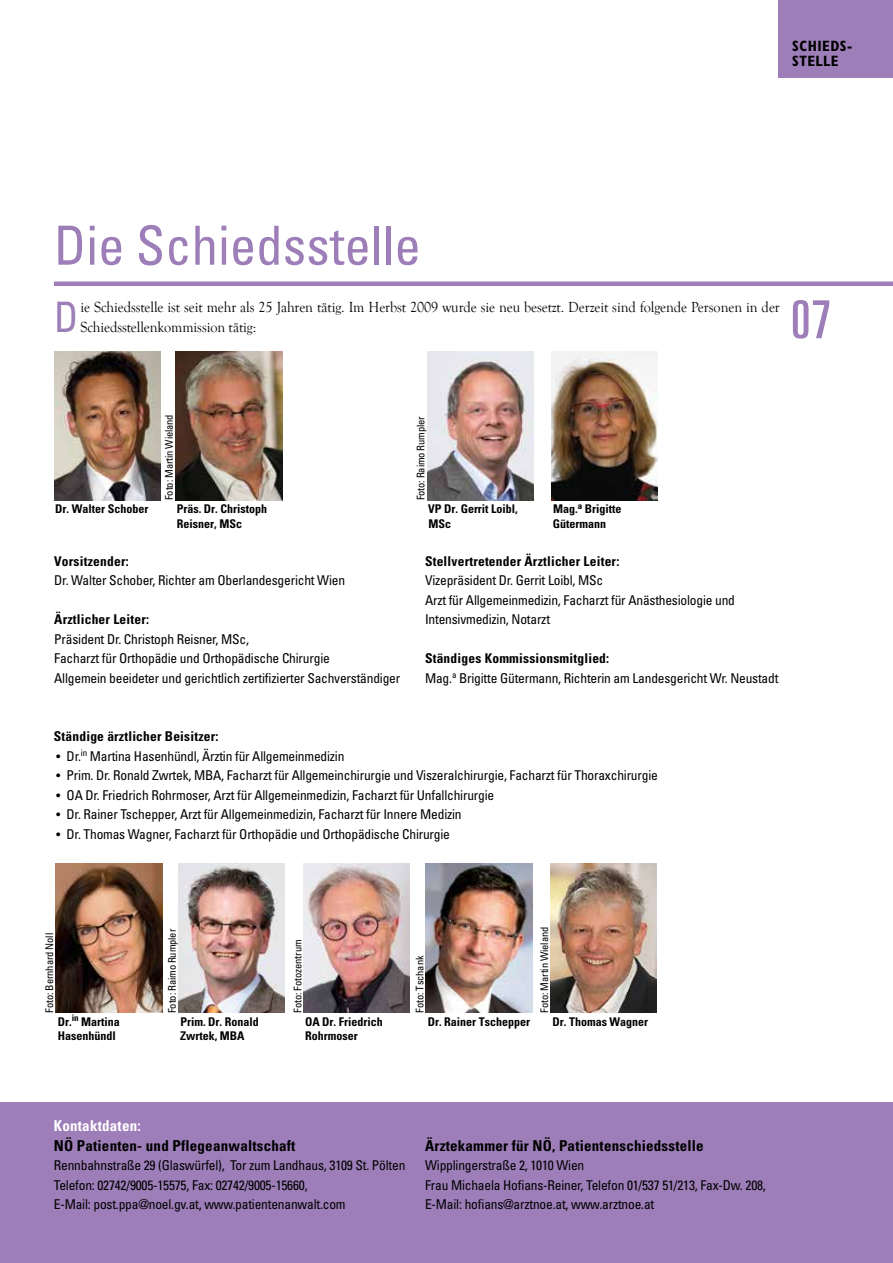
<style>
.page{position:relative;width:893px;height:1263px;background:#fff}
.page>*{position:absolute;margin:0;border:0;box-sizing:border-box;transform-origin:0 0}
.t1{font:condensed 54px "Univers LT Std";color:#9d7eb8}
.t2{font:ultra-condensed 52.5px "Univers LT Std";color:#9d7eb8}
.t3{font:condensed 42px "Univers LT Std";color:#9d7eb8;scale:.95 1}
.t4{font:15px/19.5px "Goudy Old Style T";letter-spacing:-.005em;color:#000;scale:.95 1}
.t5{font:700 condensed 15px "Univers LT Std";letter-spacing:.015em;color:#000}
.t6{font:700 condensed 15px/15px "Gill Sans MT Pro";letter-spacing:.03em;color:#000}
.t7{font:700 condensed 15px "Univers LT Std";letter-spacing:.015em;color:#fff}
.t8{font:condensed 13.5px/19.5px "Univers LT Std";letter-spacing:-.015em;color:#000}
.t9{font:700 condensed 13.5px "Univers LT Std";letter-spacing:.015em;color:#000}
.t10{font:700 condensed 12px/14.4px "Univers LT Std";color:#000}
.t11{font:condensed 10.5px "Univers LT Std";letter-spacing:-.01em;color:#000}
.s1{font-weight:700}
.s2{font-family:"Goudy Old Style T";font-stretch:normal}
</style>
<div class="page">
<div style="left:54px;top:281px;width:839px;height:5px;background:#9d7eb8"></div>
<div style="left:778px;top:0;width:115px;height:78px;background:#9d7eb8"></div>
<div style="left:0;top:1102px;width:893px;height:161px;background:#9d7eb8"></div>
<img style="left:427px;top:351px;width:106px;height:149px">
<img style="left:551px;top:351px;width:106px;height:149px">
<img style="left:54px;top:351px;width:106px;height:149px">
<img style="left:176px;top:351px;width:106px;height:149px">
<img style="left:56px;top:864px;width:106px;height:149px">
<img style="left:178px;top:864px;width:107px;height:149px">
<img style="left:303px;top:864px;width:106px;height:149px">
<img style="left:426px;top:864px;width:106px;height:149px">
<img style="left:551px;top:864px;width:106px;height:149px">
<h1 class="t1" style="left:54px;top:211px;width:368px">Die Schiedsstelle</h1>
<p class="t6" style="left:792px;top:38px;width:61px">SCHIEDS-<br>STELLE</p>
<h3 class="t3" style="left:54px;top:290px;width:27px">D</h3>
<p class="t4" style="left:80px;top:298px;width:738px">ie Schiedsstelle ist seit mehr als 25 Jahren tätig. Im Herbst 2009 wurde sie neu besetzt. Derzeit sind folgende Personen in der<br>Schiedsstellenkommission tätig:</p>
<h2 class="t2" style="left:791px;top:290px;width:42px">07</h2>
<p class="t11" style="left:163px;top:500px;width:87px;rotate:-90deg">Foto: Martin Wieland</p>
<p class="t10" style="left:55px;top:502px;width:95px">Dr. Walter Schober</p>
<p class="t10" style="left:177px;top:502px;width:92px">Präs. Dr. Christoph<br>Reisner, MSc</p>
<p class="t9" style="left:54px;top:552px;width:76px">Vorsitzender:</p>
<p class="t8" style="left:54px;top:570px;width:292px">Dr. Walter Schober, Richter am Oberlandesgericht Wien</p>
<p class="t9" style="left:54px;top:611px;width:96px">Ärztlicher Leiter:</p>
<p class="t8" style="left:54px;top:629px;width:348px">Präsident Dr. Christoph Reisner, MSc,<br>Facharzt für Orthopädie und Orthopädische Chirurgie<br>Allgemein beeideter und gerichtlich zertifizierter Sachverständiger</p>
<p class="t11" style="left:414px;top:500px;width:86px;rotate:-90deg">Foto: Raimo Rumpler</p>
<p class="t10" style="left:428px;top:502px;width:91px">VP Dr. Gerrit Loibl,<br>MSc</p>
<p class="t10" style="left:553px;top:502px;width:70px">Mag.<sup>a</sup> Brigitte<br>Gütermann</p>
<p class="t9" style="left:425px;top:552px;width:196px">Stellvertretender Ärztlicher Leiter:</p>
<p class="t8" style="left:425px;top:570px;width:311px">Vizepräsident Dr. Gerrit Loibl, MSc<br>Arzt für Allgemeinmedizin, Facharzt für Anästhesiologie und<br>Intensivmedizin, Notarzt</p>
<p class="t8" style="left:425px;top:648px;width:355px"><span class="s1">Ständiges Kommissionsmitglied:<br></span>Mag.<sup>a</sup> Brigitte Gütermann, Richterin am Landesgericht Wr. Neustadt</p>
<p class="t9" style="left:54px;top:728px;width:166px">Ständige ärztlicher Beisitzer:</p>
<p class="t8" style="left:54px;top:746px;width:292px"><span class="s2">•</span> Dr.<sup>in</sup> Martina Hasenhündl, Ärztin für Allgemeinmedizin</p>
<p class="t8" style="left:54px;top:765px;width:605px"><span class="s2">•</span> Prim. Dr. Ronald Zwrtek, MBA, Facharzt für Allgemeinchirurgie und Viszeralchirurgie, Facharzt für Thoraxchirurgie</p>
<p class="t8" style="left:54px;top:785px;width:442px"><span class="s2">•</span> OA Dr. Friedrich Rohrmoser, Arzt für Allgemeinmedizin, Facharzt für Unfallchirurgie</p>
<p class="t8" style="left:54px;top:804px;width:409px"><span class="s2">•</span> Dr. Rainer Tschepper, Arzt für Allgemeinmedizin, Facharzt für Innere Medizin</p>
<p class="t8" style="left:54px;top:824px;width:398px"><span class="s2">•</span> Dr. Thomas Wagner, Facharzt für Orthopädie und Orthopädische Chirurgie</p>
<p class="t11" style="left:43px;top:1013px;width:81px;rotate:-90deg">Foto: Bernhard Noll</p>
<p class="t11" style="left:166px;top:1013px;width:86px;rotate:-90deg">Foto: Raimo Rumpler</p>
<p class="t11" style="left:291px;top:1013px;width:74px;rotate:-90deg">Foto: Fotozentrum</p>
<p class="t11" style="left:413px;top:1013px;width:58px;rotate:-90deg">Foto: Tschank</p>
<p class="t11" style="left:538px;top:1013px;width:87px;rotate:-90deg">Foto: Martin Wieland</p>
<p class="t10" style="left:58px;top:1014px;width:64px">Dr.<sup>in</sup> Martina<br>Hasenhündl</p>
<p class="t10" style="left:180px;top:1014px;width:80px">Prim. Dr. Ronald<br>Zwrtek, MBA</p>
<p class="t10" style="left:305px;top:1014px;width:79px">OA Dr. Friedrich<br>Rohrmoser</p>
<p class="t10" style="left:428px;top:1014px;width:104px">Dr. Rainer Tschepper</p>
<p class="t10" style="left:552px;top:1014px;width:97px">Dr. Thomas Wagner</p>
<p class="t7" style="left:54px;top:1116px;width:88px">Kontaktdaten:</p>
<p class="t5" style="left:54px;top:1136px;width:243px">NÖ Patienten- und Pflegeanwaltschaft</p>
<p class="t8" style="left:54px;top:1155px;width:353px">Rennbahnstraße 29 (Glaswürfel), Tor zum Landhaus, 3109 St. Pölten<br>Telefon: 02742/9005-15575, Fax: 02742/9005-15660,<br>E-Mail: post.ppa@noel.gv.at, www.patientenanwalt.com</p>
<p class="t5" style="left:425px;top:1136px;width:280px">Ärztekammer für NÖ, Patientenschiedsstelle</p>
<p class="t8" style="left:425px;top:1155px;width:342px">Wipplingerstraße 2, 1010 Wien<br>Frau Michaela Hofians-Reiner, Telefon 01/537 51/213, Fax-Dw. 208,<br>E-Mail: hofians@arztnoe.at, www.arztnoe.at</p>
</div>
